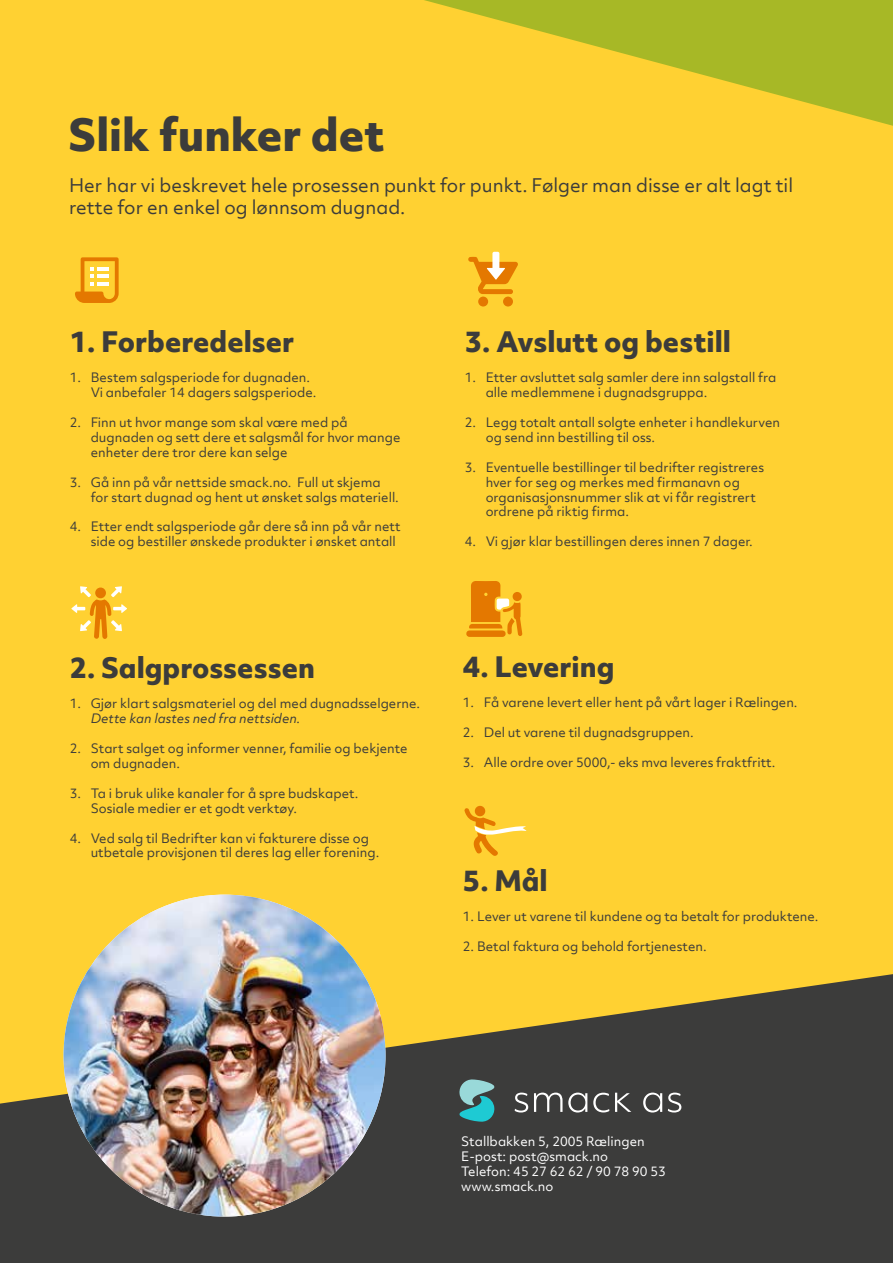
<style>
.page{position:relative;width:893px;height:1263px;background:#ffd132}
.page>*{position:absolute;margin:0;border:0;box-sizing:border-box;transform-origin:0 0}
.t1{font:800 42.6px "Objektiv Mk 2";color:#3c3c3b}
.t2{font:800 27px "Objektiv Mk 2";color:#3c3c3b}
.t3{font:18px/21.6px "Objektiv Mk 2";color:#3c3c3b}
.t4{font:12.45px/15px "Objektiv Mk 2";color:#3c3c3b}
.t5{font:12.45px/15px "Objektiv Mk 2";color:#fff}
.t6{font:italic 12.45px "Objektiv Mk 2";color:#3c3c3b}
</style>
<div class="page">
<svg style="left:0;top:974px;width:893px;height:289px;background:#58523a"></svg>
<svg style="left:466px;top:581px;width:56px;height:56px"></svg>
<svg style="left:71px;top:586px;width:56px;height:53px"></svg>
<div style="left:478px;top:297px;width:10px;height:9px;background:#e47800;border-radius:50%"></div>
<div style="left:503px;top:297px;width:10px;height:10px;background:#e47800;border-radius:50%"></div>
<svg style="left:468px;top:252px;width:50px;height:42px"></svg>
<svg style="left:475px;top:806px;width:10px;height:10px"></svg>
<svg style="left:464px;top:808px;width:62px;height:48px"></svg>
<svg style="left:75px;top:257px;width:44px;height:46px"></svg>
<img style="left:64px;top:895px;width:321px;height:321px;border-radius:159px">
<svg style="left:424px;top:0;width:469px;height:126px"></svg>
<svg style="left:515px;top:1092px;width:13px;height:20px"></svg>
<svg style="left:534px;top:1092px;width:28px;height:20px"></svg>
<svg style="left:568px;top:1092px;width:19px;height:20px"></svg>
<svg style="left:593px;top:1093px;width:16px;height:19px"></svg>
<svg style="left:615px;top:1093px;width:16px;height:19px"></svg>
<svg style="left:643px;top:1092px;width:19px;height:20px"></svg>
<svg style="left:668px;top:1092px;width:13px;height:20px"></svg>
<svg style="left:459px;top:1079px;width:36px;height:43px;background:#509fa2"></svg>
<h1 class="t1" style="left:68px;top:104px;width:318px">Slik funker det</h1>
<h3 class="t3" style="left:69px;top:175px;width:725px">Her har vi beskrevet hele prosessen punkt for punkt. Følger man disse er alt lagt til rette for en enkel og lønnsom dugnad.</h3>
<h2 class="t2" style="left:70px;top:322px;width:226px">1. Forberedelser</h2>
<p class="t4" style="left:91px;top:369px;width:227px;text-indent:-21px">1. Bestem salgsperiode for dugnaden.<br>Vi anbefaler 14 dagers salgsperiode.</p>
<p class="t4" style="left:91px;top:414px;width:311px;text-indent:-21px">2. Finn ut hvor mange som skal være med på dugnaden og sett dere et salgsmål for hvor mange enheter dere tror dere kan selge</p>
<p class="t4" style="left:91px;top:474px;width:310px;text-indent:-21px">3. Gå inn på vår nettside smack.no. Full ut skjema for start dugnad og hent ut ønsket salgs materiell.</p>
<p class="t4" style="left:91px;top:519px;width:311px;text-indent:-21px">4. Etter endt salgsperiode går dere så inn på vår nett side og bestiller ønskede produkter i ønsket antall</p>
<h2 class="t2" style="left:70px;top:648px;width:247px">2. Salgprossessen</h2>
<p class="t4" style="left:70px;top:695px;width:352px">1. Gjør klart salgsmateriel og del med dugnadsselgerne.</p>
<p class="t6" style="left:91px;top:709px;width:211px">Dette kan lastes ned fra nettsiden.</p>
<p class="t4" style="left:91px;top:740px;width:318px;text-indent:-21px">2. Start salget og informer venner, familie og bekjente om dugnaden.</p>
<p class="t4" style="left:91px;top:785px;width:269px;text-indent:-21px">3. Ta i bruk ulike kanaler for å spre budskapet.<br>Sosiale medier er et godt verktøy.</p>
<p class="t4" style="left:91px;top:830px;width:290px;text-indent:-21px">4. Ved salg til Bedrifter kan vi fakturere disse og utbetale provisjonen til deres lag eller forening.</p>
<h2 class="t2" style="left:465px;top:322px;width:268px">3. Avslutt og bestill</h2>
<p class="t4" style="left:486px;top:369px;width:292px;text-indent:-21px">1. Etter avsluttet salg samler dere inn salgstall fra alle medlemmene i dugnadsgruppa.</p>
<p class="t4" style="left:486px;top:414px;width:296px;text-indent:-21px">2. Legg totalt antall solgte enheter i handlekurven og send inn bestilling til oss.</p>
<p class="t4" style="left:486px;top:459px;width:280px;text-indent:-21px">3. Eventuelle bestillinger til bedrifter registreres hver for seg og merkes med firmanavn og organisasjonsnummer slik at vi får registrert ordrene på riktig firma.</p>
<p class="t4" style="left:465px;top:534px;width:290px">4. Vi gjør klar bestillingen deres innen 7 dager.</p>
<h2 class="t2" style="left:463px;top:647px;width:153px">4. Levering</h2>
<p class="t4" style="left:463px;top:695px;width:336px">1. Få varene levert eller hent på vårt lager i Rælingen.</p>
<p class="t4" style="left:463px;top:725px;width:232px">2. Del ut varene til dugnadsgruppen.</p>
<p class="t4" style="left:463px;top:755px;width:314px">3. Alle ordre over 5000,- eks mva leveres fraktfritt.</p>
<h2 class="t2" style="left:463px;top:861px;width:86px">5. Mål</h2>
<p class="t4" style="left:463px;top:908px;width:357px">1. Lever ut varene til kundene og ta betalt for produktene.</p>
<p class="t4" style="left:463px;top:938px;width:245px">2. Betal faktura og behold fortjenesten.</p>
<p class="t5" style="left:461px;top:1134px;width:206px">Stallbakken 5, 2005 Rælingen<br>E-post: post@smack.no<br>Telefon: 45 27 62 62 / 90 78 90 53 www.smack.no</p>
</div>
